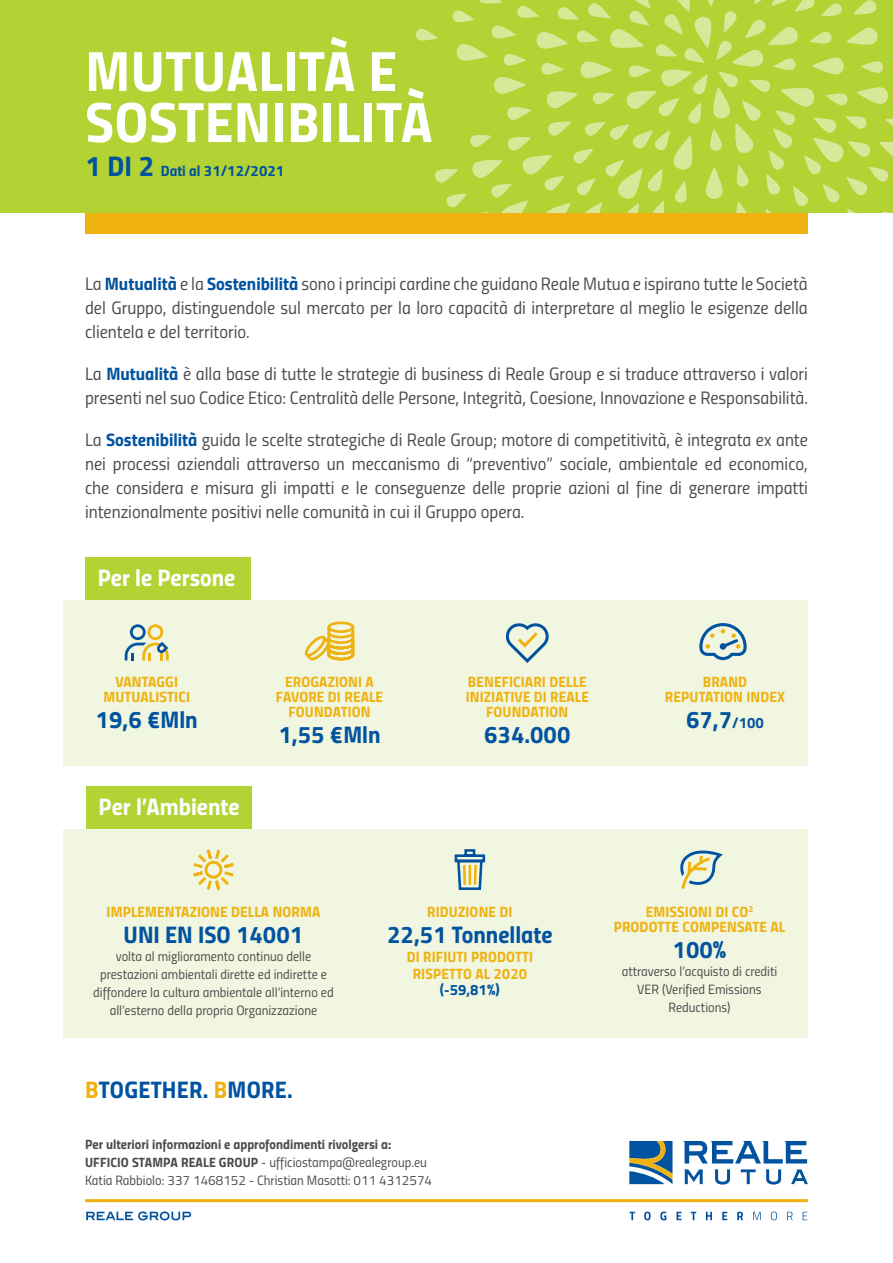
<style>
.page{position:relative;width:893px;height:1263px;background:#fff}
.page>*{position:absolute;margin:0;border:0;box-sizing:border-box;transform-origin:0 0}
.t1{font:57px/51px "Titillium Bold Upright";letter-spacing:.01em;color:#fff}
.t2{font:24px "Titillium Bold Upright";color:#0153a0}
.t3{font:24px "Titillium Bold Upright";color:#fff}
.t4{font:18px/24px "Titillium Regular Upright";color:#4b4c4d;text-align:justify}
.t5{font:15px/15px "Titillium Bold Upright";letter-spacing:.01em;color:#efb211;text-align:center}
.t6{font:15px "Titillium Bold Upright";color:#0153a0}
.t7{font:13.5px/18px "Titillium Regular Upright";color:#4b4c4d;text-align:center}
.t8{font:13.5px "Titillium Bold Upright";color:#4b4c4d}
.s1{font-size:28.5px}
.s2{font-family:"Titillium Bold Upright";color:#0153a0}
.s3{font-size:15px}
.s4{color:#efb211}
.s5{font-family:"Titillium Bold Upright"}
</style>
<div class="page">
<svg style="left:629px;top:1141px;width:43px;height:43px"></svg>
<svg style="left:683px;top:1141px;width:124px;height:22px"></svg>
<svg style="left:684px;top:1169px;width:19px;height:15px"></svg>
<svg style="left:714px;top:1169px;width:16px;height:15px"></svg>
<svg style="left:741px;top:1169px;width:15px;height:15px"></svg>
<svg style="left:765px;top:1169px;width:16px;height:15px"></svg>
<svg style="left:791px;top:1169px;width:17px;height:15px"></svg>
<hr style="left:85px;top:1199px;width:723px;height:3px;background:#efb211">
<svg style="left:86px;top:1211px;width:105px;height:9px"></svg>
<svg style="left:629px;top:1211px;width:178px;height:9px"></svg>
<div style="left:85px;top:213px;width:723px;height:21px;background:#efb211"></div>
<div style="left:0;top:0;width:893px;height:213px;background:#b3d234"></div>
<svg style="left:415px;top:0;width:478px;height:213px"></svg>
<div style="left:85px;top:557px;width:166px;height:43px;background:#b3d234"></div>
<div style="left:64px;top:600px;width:744px;height:165px;background:#f0f6df"></div>
<div style="left:64px;top:829px;width:744px;height:208px;background:#f0f6df"></div>
<div style="left:86px;top:787px;width:166px;height:42px;background:#b3d234"></div>
<svg style="left:304px;top:621px;width:51px;height:40px"></svg>
<svg style="left:125px;top:624px;width:44px;height:36px"></svg>
<svg style="left:680px;top:850px;width:43px;height:39px"></svg>
<hr style="left:693px;top:867px;width:14px;height:3px;background:#efb211">
<svg style="left:505px;top:623px;width:44px;height:40px"></svg>
<svg style="left:193px;top:849px;width:41px;height:41px"></svg>
<svg style="left:454px;top:849px;width:32px;height:41px"></svg>
<svg style="left:699px;top:623px;width:48px;height:38px"></svg>
<h1 class="t1" style="left:85px;top:42px;width:349px">MUTUALITÀ E<br>SOSTENIBILITÀ</h1>
<p class="t6" style="left:85px;top:159px;width:201px"><span class="s1">1 DI 2</span> Dati al 31/12/2021</p>
<p class="t4" style="left:85px;top:271px;width:724px">La <span class="s2">Mutualità</span> e la <span class="s2">Sostenibilità</span> sono i principi cardine che guidano Reale Mutua e ispirano tutte le Società del Gruppo, distinguendole sul mercato per la loro capacità di interpretare al meglio le esigenze della clientela e del territorio.</p>
<p class="t4" style="left:85px;top:361px;width:724px">La <span class="s2">Mutualità</span> è alla base di tutte le strategie di business di Reale Group e si traduce attraverso i valori presenti nel suo Codice Etico: Centralità delle Persone, Integrità, Coesione, Innovazione e Responsabilità.</p>
<p class="t4" style="left:85px;top:427px;width:724px">La <span class="s2">Sostenibilità</span> guida le scelte strategiche di Reale Group; motore di competitività, è integrata ex ante nei processi aziendali attraverso un meccanismo di “preventivo” sociale, ambientale ed economico, che considera e misura gli impatti e le conseguenze delle proprie azioni al fine di generare impatti intenzionalmente positivi nelle comunità in cui il Gruppo opera.</p>
<h2 class="t3" style="left:98px;top:559px;width:139px">Per le Persone</h2>
<p class="t5" style="left:103px;top:674px;width:88px">VANTAGGI<br>MUTUALISTICI</p>
<h2 class="t2" style="left:96px;top:701px;width:104px">19,6 €Mln</h2>
<h2 class="t3" style="left:99px;top:788px;width:142px">Per l’Ambiente</h2>
<p class="t5" style="left:276px;top:674px;width:109px">EROGAZIONI A<br>FAVORE DI REALE<br>FOUNDATION</p>
<h2 class="t2" style="left:278px;top:716px;width:104px">1,55 €Mln</h2>
<p class="t5" style="left:466px;top:674px;width:125px">BENEFICIARI DELLE<br>INIZIATIVE DI REALE<br>FOUNDATION</p>
<h2 class="t2" style="left:484px;top:716px;width:88px">634.000</h2>
<p class="t5" style="left:665px;top:674px;width:122px">BRAND<br>REPUTATION INDEX</p>
<h2 class="t2" style="left:686px;top:701px;width:79px">67,7<span class="s3">/100</span></h2>
<p class="t5" style="left:107px;top:903px;width:215px">IMPLEMENTAZIONE DELLA NORMA</p>
<h2 class="t2" style="left:124px;top:915px;width:181px">UNI EN ISO 14001</h2>
<p class="t7" style="left:93px;top:946px;width:242px">volta al miglioramento continuo delle prestazioni ambientali dirette ed indirette e diffondere la cultura ambientale all’interno ed all’esterno della propria Organizzazione</p>
<h2 class="t2" style="left:85px;top:1071px;width:209px"><span class="s4">B</span>TOGETHER. <span class="s4">B</span>MORE.</h2>
<p class="t5" style="left:427px;top:903px;width:87px">RIDUZIONE DI</p>
<h2 class="t2" style="left:387px;top:915px;width:167px">22,51 Tonnellate</h2>
<p class="t5" style="left:407px;top:947px;width:128px;line-height:16.5px">DI RIFIUTI PRODOTTI<br>RISPETTO AL 2020</p>
<p class="t6" style="left:440px;top:978px;width:61px">(-59,81%)</p>
<p class="t8" style="left:85px;top:1133px;width:308px">Per ulteriori informazioni e approfondimenti rivolgersi a:</p>
<p class="t7" style="left:85px;top:1152px;width:349px;text-align:left"><span class="s5">UFFICIO STAMPA REALE GROUP</span> - ufficiostampa@realegroup.eu<br>Katia Rabbiolo: 337 1468152 - Christian Masotti: 011 4312574</p>
<p class="t5" style="left:614px;top:903px;width:173px">EMISSIONI DI CO<sup>2<br></sup>PRODOTTE COMPENSATE AL</p>
<h2 class="t2" style="left:673px;top:930px;width:55px">100%</h2>
<p class="t7" style="left:622px;top:961px;width:157px">attraverso l’acquisto di crediti<br>VER (Verified Emissions<br>Reductions)</p>
</div>
